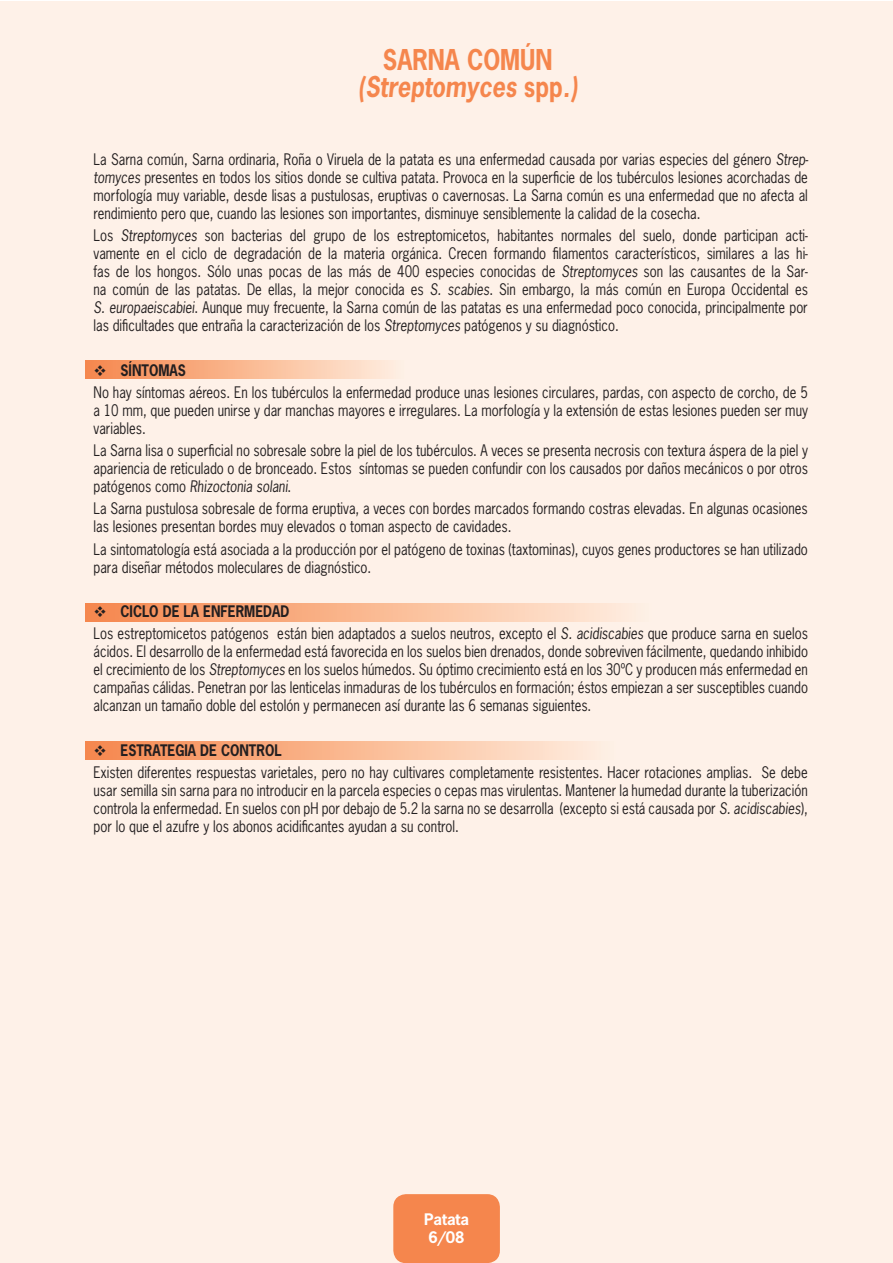
<style>
.page{position:relative;width:893px;height:1263px;background:#fff}
.page>*{position:absolute;margin:0;border:0;box-sizing:border-box;transform-origin:0 0}
.t1{font:italic 700 27px/27px "News Gothic Std";color:#f5864d;text-align:center;scale:.87 1}
.t2{font:15px/18px "News Gothic Std";color:#231f20;text-align:justify;scale:.87 1}
.VIÑETOIDES{font:700 15px "News Gothic Std";color:#231f20;scale:.87 1}
.t3{font:700 15px "News Gothic Std";color:#fff}
.s1{font-style:normal}
.s2{font-style:italic}
</style>
<div class="page">
<div style="left:0;top:1px;width:893px;height:1262px;background:#fef1e8"></div>
<div style="left:393px;top:1194px;width:107px;height:69px;background:#f5864d;border-radius:13px"></div>
<div style="left:85px;top:361px;width:321px;height:17px;background:linear-gradient(to right,#f68549,#ffeee0)"></div>
<div style="left:85px;top:604px;width:568px;height:18px;background:linear-gradient(to right,#f68549,#ffeee0)"></div>
<div style="left:85px;top:741px;width:532px;height:18px;background:linear-gradient(to right,#f68549,#ffeee0)"></div>
<svg style="left:95px;top:365px;width:11px;height:10px"></svg>
<svg style="left:95px;top:606px;width:11px;height:11px"></svg>
<svg style="left:95px;top:745px;width:11px;height:11px"></svg>
<p class="t1" style="left:358px;top:46px;width:255px"><span class="s1">SARNA COMÚN </span>(Streptomyces <span class="s1">SPP</span>.)</p>
<p class="t2" style="left:94px;top:150px;width:823px">La Sarna común, Sarna ordinaria, Roña o Viruela de la patata es una enfermedad causada por varias especies del género <span class="s2">Strep&shy;tomyces</span> presentes en todos los sitios donde se cultiva patata. Provoca en la superficie de los tubérculos lesiones acorchadas de morfología muy variable, desde lisas a pustulosas, eruptivas o cavernosas. La Sarna común es una enfermedad que no afecta al rendimiento pero que, cuando las lesiones son importantes, disminuye sensiblemente la calidad de la cosecha.</p>
<p class="t2" style="left:94px;top:226px;width:823px">Los <span class="s2">Streptomyces</span> son bacterias del grupo de los estreptomicetos, habitantes normales del suelo, donde participan acti&shy;vamente en el ciclo de degradación de la materia orgánica. Crecen formando filamentos característicos, similares a las hi&shy;fas de los hongos. Sólo unas pocas de las más de 400 especies conocidas de <span class="s2">Streptomyces</span> son las causantes de la Sar&shy;na común de las patatas. De ellas, la mejor conocida es <span class="s2">S. scabies</span>. Sin embargo, la más común en Europa Occidental es <span class="s2">S. europaeiscabiei</span>. Aunque muy frecuente, la Sarna común de las patatas es una enfermedad poco conocida, principalmente por las dificultades que entraña la caracterización de los <span class="s2">Streptomyces</span> patógenos y su diagnóstico.</p>
<p class="VIÑETOIDES" style="left:121px;top:360px;width:77px">SÍNTOMAS</p>
<p class="t2" style="left:94px;top:383px;width:823px">No hay síntomas aéreos. En los tubérculos la enfermedad produce unas lesiones circulares, pardas, con aspecto de corcho, de 5 a 10 mm, que pueden unirse y dar manchas mayores e irregulares. La morfología y la extensión de estas lesiones pueden ser muy variables.</p>
<p class="t2" style="left:94px;top:441px;width:823px">La Sarna lisa o superficial no sobresale sobre la piel de los tubérculos. A veces se presenta necrosis con textura áspera de la piel y apariencia de reticulado o de bronceado. Estos síntomas se pueden confundir con los causados por daños mecánicos o por otros patógenos como <span class="s2">Rhizoctonia solani</span>.</p>
<p class="t2" style="left:94px;top:499px;width:822px">La Sarna pustulosa sobresale de forma eruptiva, a veces con bordes marcados formando costras elevadas. En algunas ocasiones las lesiones presentan bordes muy elevados o toman aspecto de cavidades.</p>
<p class="t2" style="left:94px;top:540px;width:822px">La sintomatología está asociada a la producción por el patógeno de toxinas (taxtominas), cuyos genes productores se han utilizado para diseñar métodos moleculares de diagnóstico.</p>
<p class="VIÑETOIDES" style="left:121px;top:601px;width:195px">CICLO DE LA ENFERMEDAD</p>
<p class="t2" style="left:94px;top:624px;width:823px">Los estreptomicetos patógenos están bien adaptados a suelos neutros, excepto el <span class="s2">S. acidiscabies</span> que produce sarna en suelos ácidos. El desarrollo de la enfermedad está favorecida en los suelos bien drenados, donde sobreviven fácilmente, quedando inhibido el crecimiento de los <span class="s2">Streptomyces</span> en los suelos húmedos. Su óptimo crecimiento está en los 30ºC y producen más enfermedad en campañas cálidas. Penetran por las lenticelas inmaduras de los tubérculos en formación; éstos empiezan a ser susceptibles cuando alcanzan un tamaño doble del estolón y permanecen así durante las 6 semanas siguientes.</p>
<p class="VIÑETOIDES" style="left:121px;top:740px;width:10px">ESTRATEG</p>
<p class="VIÑETOIDES" style="left:184px;top:740px;width:112px">IA DE CONTROL</p>
<p class="t2" style="left:94px;top:763px;width:823px">Existen diferentes respuestas varietales, pero no hay cultivares completamente resistentes. Hacer rotaciones amplias. Se debe usar semilla sin sarna para no introducir en la parcela especies o cepas mas virulentas. Mantener la humedad durante la tuberización controla la enfermedad. En suelos con pH por debajo de 5.2 la sarna no se desarrolla (excepto si está causada por <span class="s2">S. acidiscabies</span>), por lo que el azufre y los abonos acidificantes ayudan a su control.</p>
<p class="t3" style="left:424px;top:1209px;width:47px">PATATA</p>
<p class="t3" style="left:429px;top:1227px;width:38px">6/08</p>
</div>
